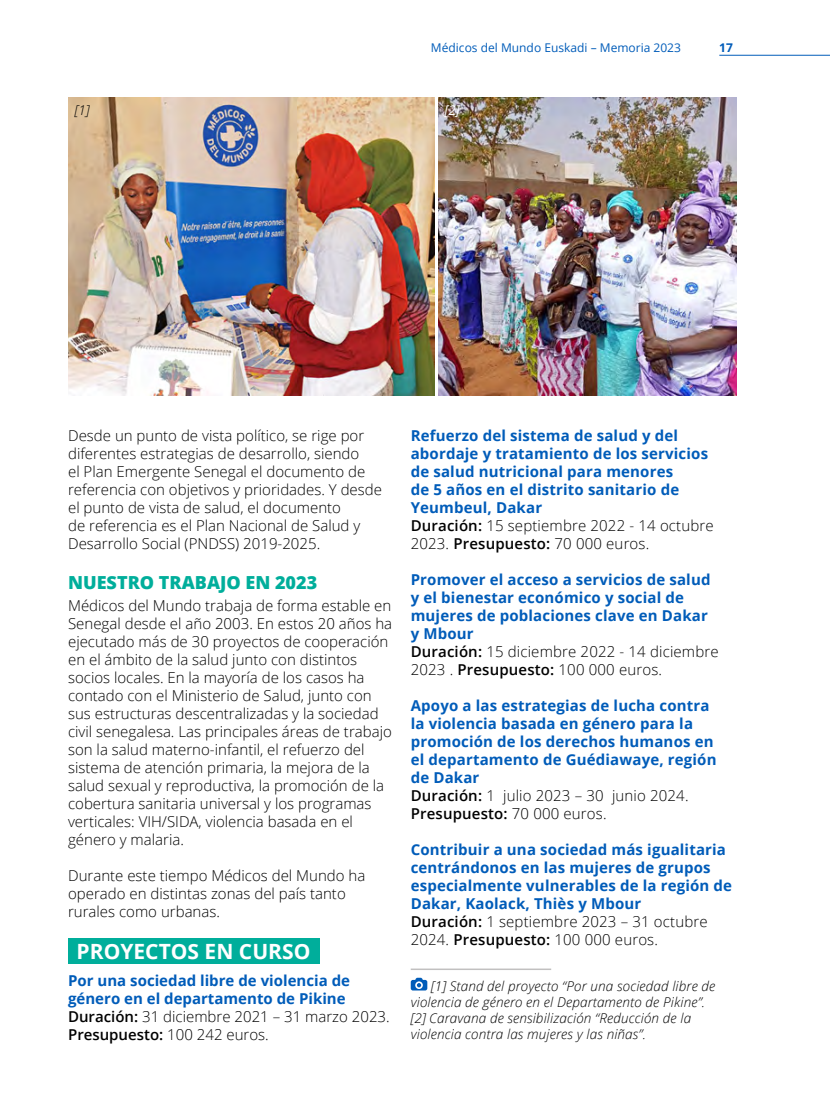
<style>
.page{position:relative;width:830px;height:1106px;background:#fff}
.page>*{position:absolute;margin:0;border:0;box-sizing:border-box;transform-origin:0 0}
.t1{font:700 21px "Open Sans";color:#fff}
.t2{font:800 18px "Open Sans";color:#00ae9b}
.t3{font:700 15px/18px "Open Sans";letter-spacing:.01em;color:#005cb9}
.t4{font:300 15px/18px "Open Sans";color:#000}
.t5{font:italic 300 13.5px/16.2px "Open Sans";letter-spacing:.01em;color:#000}
.t6{font:italic 13.5px "Open Sans";color:#fff}
.t7{font:12px "Open Sans";color:#005cb9}
.t8{font:700 12px "Open Sans";color:#005cb9}
.s1{font-weight:600;color:#000}
.s2{font-weight:300;color:#000}
</style>
<div class="page">
<hr style="left:719px;top:55px;width:110px;height:1px;background:#005cb9">
<div style="left:68px;top:938px;width:251px;height:25px;background:#00ae9b"></div>
<hr style="left:410px;top:968px;width:141px;height:2px;background:#c1c0c0">
<svg style="left:410px;top:977px;width:17px;height:13px"></svg>
<img style="left:68px;top:98px;width:366px;height:297px">
<img style="left:438px;top:98px;width:298px;height:297px">
<p class="t7" style="left:431px;top:39px;width:251px">Médicos del Mundo Euskadi – Memoria 2023</p>
<p class="t8" style="left:719px;top:39px;width:15px">17</p>
<p class="t5" style="left:75px;top:101px;width:16px">[1]</p>
<p class="t6" style="left:444px;top:101px;width:17px">[2]</p>
<p class="t4" style="left:68px;top:426px;width:315px">Desde un punto de vista político, se rige por diferentes estrategias de desarrollo, siendo<br>el Plan Emergente Senegal el documento de referencia con objetivos y prioridades. Y desde el punto de vista de salud, el documento<br>de referencia es el Plan Nacional de Salud y Desarrollo Social (PNDSS) 2019-2025.</p>
<p class="t2" style="left:68px;top:568px;width:250px">NUESTRO TRABAJO EN 2023</p>
<p class="t4" style="left:68px;top:596px;width:325px">Médicos del Mundo trabaja de forma estable en Senegal desde el año 2003. En estos 20 años ha ejecutado más de 30 proyectos de cooperación en el ámbito de la salud junto con distintos socios locales. En la mayoría de los casos ha contado con el Ministerio de Salud, junto con sus estructuras descentralizadas y la sociedad civil senegalesa. Las principales áreas de trabajo son la salud materno-infantil, el refuerzo del sistema de atención primaria, la mejora de la salud sexual y reproductiva, la promoción de la cobertura sanitaria universal y los programas verticales: VIH/SIDA, violencia basada en el género y malaria.</p>
<p class="t4" style="left:68px;top:866px;width:298px">Durante este tiempo Médicos del Mundo ha operado en distintas zonas del país tanto rurales como urbanas.</p>
<h1 class="t1" style="left:77px;top:936px;width:235px">PROYECTOS EN CURSO</h1>
<p class="t3" style="left:68px;top:971px;width:323px">Por una sociedad libre de violencia de género en el departamento de Pikine <span class="s1">Duración:</span> <span class="s2">31 diciembre 2021 – 31 marzo 2023.<br></span><span class="s1">Presupuesto:</span> <span class="s2">100 242 euros.</span></p>
<p class="t3" style="left:410px;top:426px;width:304px">Refuerzo del sistema de salud y del abordaje y tratamiento de los servicios de salud nutricional para menores<br>de 5 años en el distrito sanitario de Yeumbeul, Dakar<br><span class="s1">Duración:</span> <span class="s2">15 septiembre 2022 - 14 octubre 2023.</span> <span class="s1">Presupuesto:</span> <span class="s2">70 000 euros.</span></p>
<p class="t3" style="left:410px;top:570px;width:309px">Promover el acceso a servicios de salud y el bienestar económico y social de mujeres de poblaciones clave en Dakar y Mbour<br><span class="s1">Duración:</span> <span class="s2">15 diciembre 2022 - 14 diciembre<br>2023 .</span> <span class="s1">Presupuesto:</span> <span class="s2">100 000 euros.</span></p>
<p class="t3" style="left:410px;top:696px;width:307px">Apoyo a las estrategias de lucha contra la violencia basada en género para la promoción de los derechos humanos en el departamento de Guédiawaye, región de Dakar<br><span class="s1">Duración:</span> <span class="s2">1 julio 2023 – 30 junio 2024.<br></span><span class="s1">Presupuesto:</span> <span class="s2">70 000 euros.</span></p>
<p class="t3" style="left:410px;top:840px;width:323px">Contribuir a una sociedad más igualitaria centrándonos en las mujeres de grupos especialmente vulnerables de la región de Dakar, Kaolack, Thiès y Mbour<br><span class="s1">Duración:</span> <span class="s2">1 septiembre 2023 – 31 octubre 2024.</span> <span class="s1">Presupuesto:</span> <span class="s2">100 000 euros.</span></p>
<p class="t5" style="left:410px;top:977px;width:306px;text-indent:20px">[1] Stand del proyecto “Por una sociedad libre de violencia de género en el Departamento de Pikine”. [2] Caravana de sensibilización “Reducción de la violencia contra las mujeres y las niñas”.</p>
</div>
